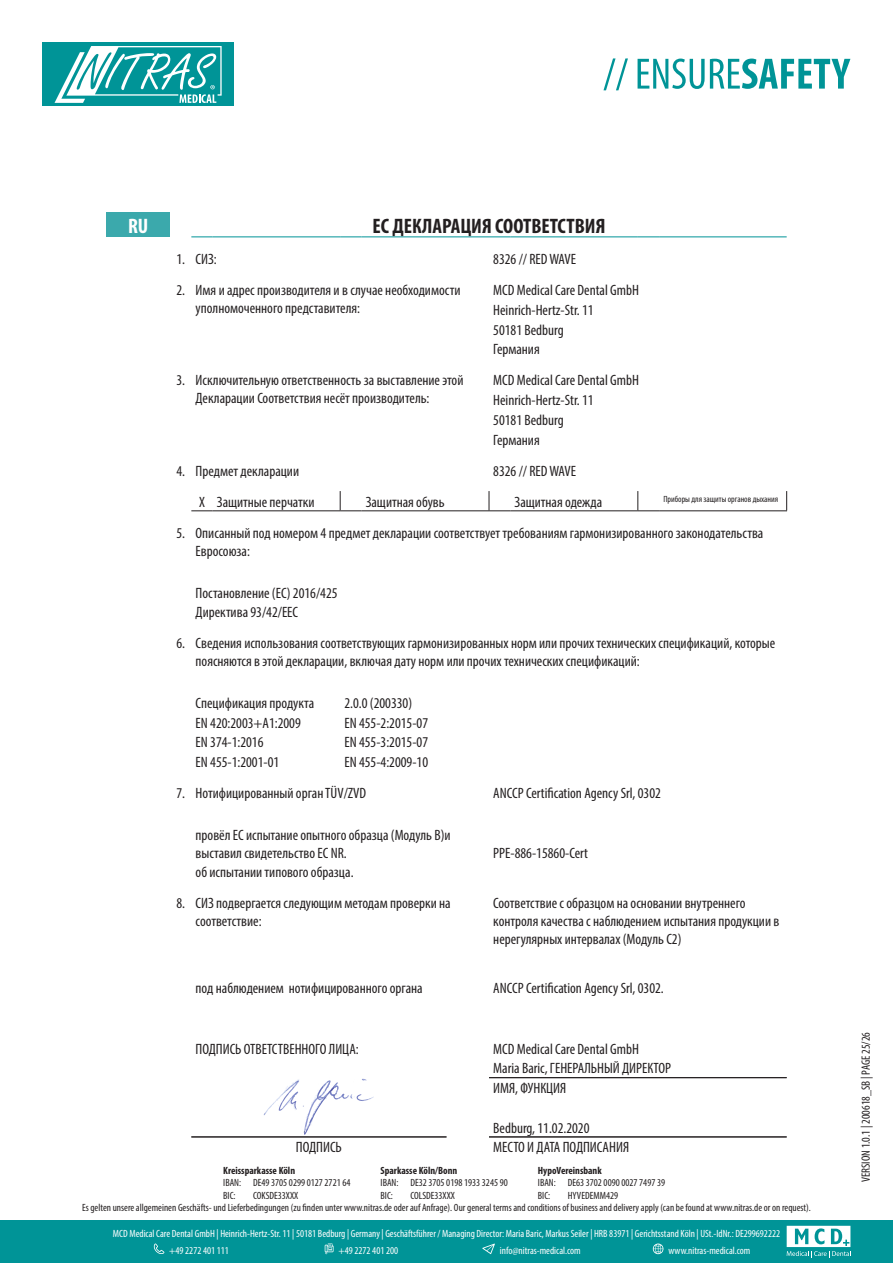
<style>
.page{position:relative;width:893px;height:1263px;background:#fff}
.page>*{position:absolute;margin:0;border:0;box-sizing:border-box;transform-origin:0 0}
.t1{font:700 condensed 21px "Myriad Pro";color:#231f20}
.t2{font:700 condensed 21px "Myriad Pro";color:#fff}
.t3{font:condensed 15px/18px "Myriad Pro";color:#231f20}
.t4{font:condensed 12px "Myriad Pro";color:#231f20}
.t5{font:condensed 10.5px/12.6px "Myriad Pro";color:#231f20}
.t6{font:condensed 10.5px/17px "Myriad Pro";color:#fff}
.t7{font:700 condensed 10.5px "Myriad Pro";color:#231f20}
.t8{font:condensed 9px "Myriad Pro";color:#231f20}
</style>
<div class="page">
<svg style="left:264px;top:1078px;width:110px;height:57px"></svg>
<svg style="left:603px;top:58px;width:247px;height:32px"></svg>
<div style="left:43px;top:43px;width:191px;height:63px;background:#009497"></div>
<svg style="left:55px;top:46px;width:167px;height:57px"></svg>
<div style="left:0;top:1220px;width:893px;height:43px;background:#009497"></div>
<svg style="left:787px;top:1226px;width:64px;height:32px"></svg>
<svg style="left:154px;top:1243px;width:10px;height:11px"></svg>
<svg style="left:325px;top:1243px;width:9px;height:11px"></svg>
<svg style="left:482px;top:1243px;width:13px;height:11px"></svg>
<svg style="left:653px;top:1243px;width:10px;height:11px"></svg>
<div style="left:106px;top:213px;width:64px;height:24px;background:#3ba9ac"></div>
<svg style="left:786px;top:491px;width:1px;height:19px"></svg>
<svg style="left:191px;top:510px;width:22px;height:1px"></svg>
<hr style="left:213px;top:510px;width:127px;height:1px;background:#231f20">
<svg style="left:340px;top:491px;width:21px;height:20px"></svg>
<hr style="left:361px;top:510px;width:128px;height:1px;background:#231f20">
<svg style="left:489px;top:491px;width:21px;height:20px"></svg>
<hr style="left:510px;top:510px;width:128px;height:1px;background:#231f20">
<svg style="left:637px;top:491px;width:22px;height:20px"></svg>
<hr style="left:659px;top:510px;width:128px;height:1px;background:#231f20">
<svg style="left:191px;top:236px;width:22px;height:1px"></svg>
<hr style="left:213px;top:236px;width:127px;height:1px;background:#009497">
<svg style="left:340px;top:236px;width:21px;height:1px"></svg>
<hr style="left:361px;top:236px;width:128px;height:1px;background:#009497">
<svg style="left:489px;top:236px;width:21px;height:1px"></svg>
<hr style="left:510px;top:236px;width:128px;height:1px;background:#009497">
<svg style="left:638px;top:236px;width:21px;height:1px"></svg>
<hr style="left:659px;top:236px;width:128px;height:1px;background:#009497">
<hr style="left:191px;top:1136px;width:255px;height:1px;background:#231f20">
<hr style="left:489px;top:1077px;width:298px;height:1px;background:#231f20">
<hr style="left:489px;top:1136px;width:298px;height:1px;background:#231f20">
<p class="t2" style="left:128px;top:212px;width:22px">RU</p>
<p class="t1" style="left:373px;top:212px;width:234px">ЕС ДЕКЛАРАЦИЯ СООТВЕТСТВИЯ</p>
<p class="t3" style="left:176px;top:250px;width:10px">1.</p>
<p class="t3" style="left:196px;top:250px;width:23px">СИЗ:</p>
<p class="t3" style="left:176px;top:281px;width:10px">2.</p>
<p class="t3" style="left:196px;top:281px;width:266px">Имя и адрес производителя и в случае необходимости уполномоченного представителя:</p>
<p class="t3" style="left:493px;top:340px;width:48px">Германия</p>
<p class="t3" style="left:176px;top:371px;width:10px">3.</p>
<p class="t3" style="left:196px;top:371px;width:269px">Исключительную ответственность за выставлениe этой<br>Декларации Соответствия несёт производитель:</p>
<p class="t3" style="left:493px;top:430px;width:48px">Германия</p>
<p class="t3" style="left:176px;top:461px;width:10px">4.</p>
<p class="t3" style="left:196px;top:461px;width:105px">Предмет декларации</p>
<p class="t3" style="left:217px;top:492px;width:99px">Защитные перчатки</p>
<p class="t3" style="left:366px;top:492px;width:80px">Защитная обувь</p>
<p class="t3" style="left:514px;top:492px;width:89px">Защитная одежда</p>
<p class="t8" style="left:663px;top:494px;width:116px">Приборы для защиты органов дыхания</p>
<p class="t3" style="left:176px;top:524px;width:10px">5.</p>
<p class="t3" style="left:196px;top:524px;width:569px">Описанный под номером 4 предмет декларации соответствует требованиям гармонизированного законодательства<br>Евросоюза:</p>
<p class="t3" style="left:196px;top:583px;width:143px">Постановление (EC) 2016/425</p>
<p class="t3" style="left:196px;top:603px;width:104px">Директива 93/42/EEC</p>
<p class="t3" style="left:176px;top:634px;width:10px">6.</p>
<p class="t3" style="left:196px;top:634px;width:581px">Сведения использования соответствующих гармонизированных норм или прочих технических спецификаций, которые поясняются в этой декларации, включая дату норм или прочих технических спецификаций:</p>
<p class="t3" style="left:196px;top:694px;width:120px">Спецификация продукта</p>
<h1 class="t2" style="left:129px;top:212px;width:20px">DE</h1>
<p class="t3" style="left:493px;top:243px;width:147px;line-height:31px">8326 // RED WAVE<br>MCD Medical Care Dental GmbH</p>
<p class="t3" style="left:493px;top:300px;width:102px;line-height:19.8px">Heinrich-Hertz-Str. 11<br>50181 Bedburg</p>
<p class="t3" style="left:493px;top:370px;width:147px;line-height:19.8px">MCD Medical Care Dental GmbH<br>Heinrich-Hertz-Str. 11<br>50181 Bedburg</p>
<p class="t3" style="left:493px;top:461px;width:84px">8326 // RED WAVE</p>
<p class="t3" style="left:199px;top:492px;width:7px">X</p>
<p class="t3" style="left:344px;top:694px;width:69px">2.0.0 (200330)</p>
<p class="t3" style="left:196px;top:713px;width:107px">EN 420:2003+A1:2009</p>
<p class="t3" style="left:344px;top:713px;width:85px">EN 455-2:2015-07</p>
<p class="t3" style="left:196px;top:733px;width:69px">EN 374-1:2016</p>
<p class="t3" style="left:344px;top:733px;width:85px">EN 455-3:2015-07</p>
<p class="t3" style="left:196px;top:753px;width:85px">EN 455-1:2001-01</p>
<p class="t3" style="left:344px;top:753px;width:85px">EN 455-4:2009-10</p>
<p class="t3" style="left:176px;top:784px;width:10px">7.</p>
<p class="t3" style="left:196px;top:784px;width:172px">Нотифицированный орган TÜV/ZVD</p>
<p class="t3" style="left:196px;top:825px;width:256px">провёл EС испытание опытного образца (Модуль В)и выставил свидетельство ЕС NR.</p>
<p class="t3" style="left:196px;top:863px;width:159px">об испытании типового образца.</p>
<p class="t3" style="left:176px;top:894px;width:10px">8.</p>
<p class="t3" style="left:196px;top:894px;width:257px">СИЗ подвергается следующим методам проверки на соответствие:</p>
<p class="t3" style="left:493px;top:894px;width:288px">Соответствие с образцом на основании внутреннего контроля качества с наблюдением испытания продукции в нерегулярных интервалах (Модуль C2)</p>
<p class="t3" style="left:196px;top:979px;width:229px">под наблюдением нотифицированного органа</p>
<p class="t3" style="left:493px;top:784px;width:169px">ANCCP Certification Agency Srl, 0302</p>
<p class="t3" style="left:493px;top:843px;width:96px">PPE-886-15860-Cert</p>
<p class="t3" style="left:493px;top:979px;width:172px">ANCCP Certification Agency Srl, 0302.</p>
<p class="t3" style="left:196px;top:1039px;width:165px">ПОДПИСЬ ОТВЕТСТВЕННОГО ЛИЦА:</p>
<p class="t3" style="left:493px;top:1039px;width:147px">MCD Medical Care Dental GmbH</p>
<p class="t3" style="left:493px;top:1059px;width:179px">Maria Baric, ГЕНЕРАЛЬНЫЙ ДИРЕКТОР</p>
<p class="t3" style="left:493px;top:1079px;width:75px">ИМЯ, ФУНКЦИЯ</p>
<p class="t3" style="left:493px;top:1118px;width:98px">Bedburg, 11.02.2020</p>
<p class="t3" style="left:296px;top:1138px;width:47px">ПОДПИСЬ</p>
<p class="t3" style="left:493px;top:1138px;width:137px">МЕСТО И ДАТА ПОДПИСАНИЯ</p>
<p class="t7" style="left:223px;top:1164px;width:73px">Kreissparkasse Köln</p>
<p class="t7" style="left:381px;top:1164px;width:78px">Sparkasse Köln/Bonn</p>
<p class="t7" style="left:538px;top:1164px;width:65px">HypoVereinsbank</p>
<p class="t5" style="left:223px;top:1176px;width:19px">IBAN:<br>BIC:</p>
<p class="t5" style="left:253px;top:1176px;width:99px">DE49 3705 0299 0127 2721 64<br>COKSDE33XXX</p>
<p class="t5" style="left:381px;top:1176px;width:19px">IBAN:<br>BIC:</p>
<p class="t5" style="left:410px;top:1176px;width:99px">DE32 3705 0198 1933 3245 90<br>COLSDE33XXX</p>
<p class="t5" style="left:538px;top:1176px;width:19px">IBAN:<br>BIC:</p>
<p class="t5" style="left:568px;top:1176px;width:99px">DE63 3702 0090 0027 7497 39</p>
<p class="t5" style="left:568px;top:1189px;width:52px">HYVEDEMM429</p>
<p class="t5" style="left:82px;top:1201px;width:730px">Es gelten unsere allgemeinen Geschäfts- und Lieferbedingungen (zu finden unter www.nitras.de oder auf Anfrage). Our general terms and conditions of business and delivery apply (can be found at www.nitras.de or on request).</p>
<p class="t6" style="left:169px;top:1225px;width:612px;text-indent:-56px">MCD Medical Care Dental GmbH | Heinrich-Hertz-Str. 11 | 50181 Bedburg | Germany | Geschäftsführer / Managing Director: Maria Baric, Markus Seiler | HRB 83971 | Gerichtsstand Köln | USt.-IdNr.: DE299692222 +49 2272 401 111</p>
<p class="t6" style="left:338px;top:1242px;width:61px">+49 2272 401 200</p>
<p class="t6" style="left:500px;top:1242px;width:82px">info@nitras-medical.com</p>
<p class="t6" style="left:668px;top:1242px;width:84px">www.nitras-medical.com</p>
<p class="t4" style="left:859px;top:1182px;width:151px;rotate:-90deg">VERSION 1.0.1 | 200618_SB | PAGE 25/26</p>
</div>
